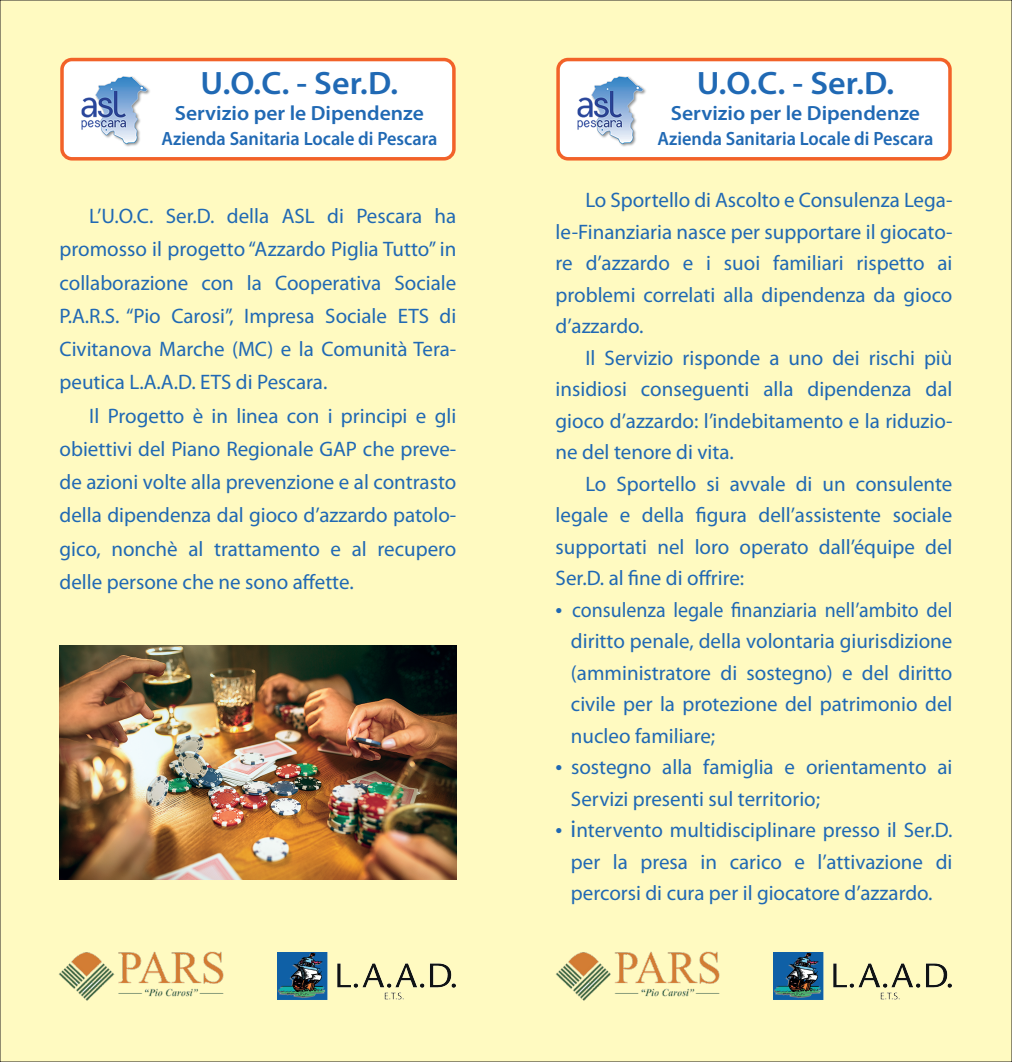
<style>
.page{position:relative;width:1012px;height:1062px;background:#fffac1}
.page>*{position:absolute;margin:0;border:0;box-sizing:border-box;transform-origin:0 0}
.t1{font:600 32.55px "Myriad Pro";letter-spacing:.005em;color:#2069b4;scale:1.05 1}
.t2{font:21px/31.5px "Myriad Pro";color:#2069b4;text-align:justify}
.t3{font:21px/31.5px "Myriad Pro";color:#2069b4;text-align:justify;scale:.95 1}
.t4{font:600 20.65px "Myriad Pro";color:#2069b4;scale:1.05 1}
.t5{font:600 19.25px "Myriad Pro";color:#2069b4;scale:.95 1}
.s1{font-size:24.5px}
</style>
<div class="page">
<img style="left:556px;top:951px;width:164px;height:50px">
<img style="left:773px;top:952px;width:179px;height:48px">
<img style="left:59px;top:951px;width:165px;height:50px">
<img style="left:277px;top:952px;width:179px;height:48px">
<img style="left:60px;top:646px;width:396px;height:233px">
<div style="left:62px;top:60px;width:392px;height:99px;background:#fff;border-radius:10px"></div>
<div style="left:60px;top:58px;width:396px;height:102px;border:4px solid #f26229;border-radius:10px"></div>
<img style="left:81px;top:76px;width:69px;height:71px">
<div style="left:558px;top:60px;width:392px;height:99px;background:#fff;border-radius:10px"></div>
<div style="left:556px;top:58px;width:396px;height:102px;border:4px solid #f26229;border-radius:10px"></div>
<img style="left:577px;top:76px;width:69px;height:71px">
<h1 class="t1" style="left:201px;top:65px;width:190px">U.O.C. - Ser.D.</h1>
<p class="t4" style="left:175px;top:102px;width:239px">Servizio per le Dipendenze</p>
<p class="t5" style="left:161px;top:128px;width:292px">Azienda Sanitaria Locale di Pescara</p>
<p class="t2" style="left:60px;top:200px;width:398px;line-height:33.2px;text-indent:30px">L’U.O.C. Ser.D. della ASL di Pescara ha promosso il progetto “Azzardo Piglia Tutto” in collaborazione con la Cooperativa Sociale P.A.R.S. “Pio Carosi”, Impresa Sociale ETS di Civitanova Marche (MC) e la Comunità Tera&shy;peutica L.A.A.D. ETS di Pescara.</p>
<p class="t2" style="left:60px;top:399px;width:398px;line-height:33.2px;text-indent:30px">Il Progetto è in linea con i principi e gli obiettivi del Piano Regionale GAP che preve&shy;de azioni volte alla prevenzione e al contrasto della dipendenza dal gioco d’azzardo patolo&shy;gico, nonchè al trattamento e al recupero delle persone che ne sono affette.</p>
<h1 class="t1" style="left:697px;top:65px;width:190px">U.O.C. - Ser.D.</h1>
<p class="t4" style="left:671px;top:102px;width:239px">Servizio per le Dipendenze</p>
<p class="t5" style="left:657px;top:128px;width:292px">Azienda Sanitaria Locale di Pescara</p>
<p class="t2" style="left:556px;top:185px;width:398px;text-indent:30px">Lo Sportello di Ascolto e Consulenza Lega&shy;le-Finanziaria nasce per supportare il giocato&shy;re d’azzardo e i suoi familiari rispetto ai problemi correlati alla dipendenza da gioco d’azzardo.</p>
<p class="t2" style="left:556px;top:342px;width:398px;text-indent:30px">Il Servizio risponde a uno dei rischi più insidiosi conseguenti alla dipendenza dal gioco d’azzardo: l’indebitamento e la riduzio&shy;ne del tenore di vita.</p>
<p class="t2" style="left:556px;top:468px;width:398px;text-indent:30px">Lo Sportello si avvale di un consulente legale e della figura dell’assistente sociale supportati nel loro operato dall’équipe del Ser.D. al fine di offrire:</p>
<p class="t3" style="left:571px;top:594px;width:403px;text-indent:-15px"><span class="s1">•</span> consulenza legale finanziaria nell’ambito del diritto penale, della volontaria giurisdizione (amministratore di sostegno) e del diritto civile per la protezione del patrimonio del nucleo familiare;</p>
<p class="t2" style="left:571px;top:752px;width:383px;text-indent:-15px"><span class="s1">•</span> sostegno alla famiglia e orientamento ai<br>Servizi presenti sul territorio;</p>
<p class="t2" style="left:571px;top:815px;width:383px;text-indent:-15px"><span class="s1">• i</span>ntervento multidisciplinare presso il Ser.D. per la presa in carico e l’attivazione di percorsi di cura per il giocatore d’azzardo.</p>
</div>
